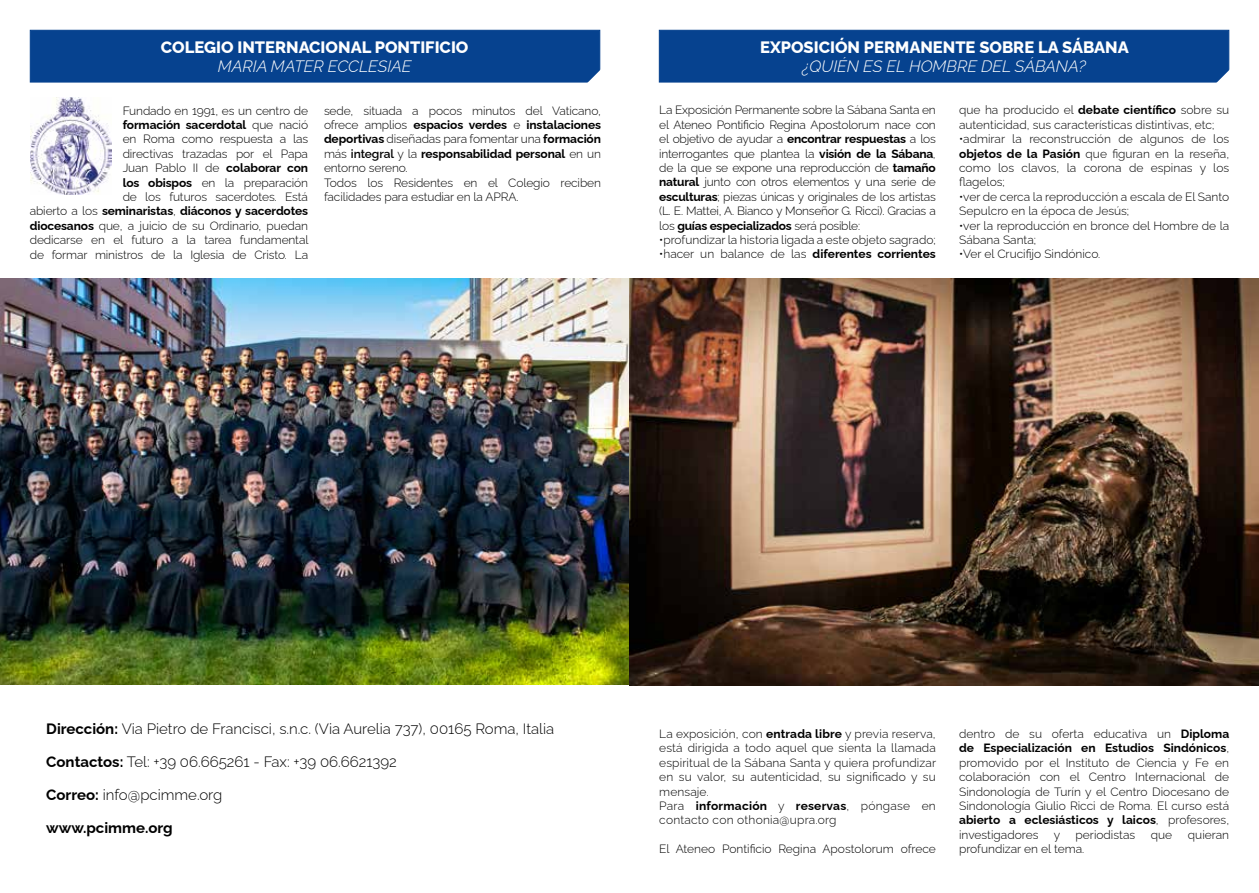
<style>
.page{position:relative;width:1259px;height:893px;background:#fff}
.page>*{position:absolute;margin:0;border:0;box-sizing:border-box;transform-origin:0 0}
.t1{font:800 16.5px "Raleway";color:#fff}
.t2{font:italic 300 16.5px "Raleway";color:#fff}
.t3{font:300 15px "Raleway";color:#000}
.t4{font:700 15px "Raleway";color:#000}
.t5{font:300 12px/14.4px "Raleway";color:#000}
.s1{font-weight:700}
.s2{font-weight:600}
</style>
<div class="page">
<img style="left:0;top:278px;width:1259px;height:408px">
<div style="left:30px;top:30px;width:570px;height:53px;background:#06428f;border:1px solid #06428f"></div>
<svg style="left:585px;top:69px;width:16px;height:14px"></svg>
<img style="left:30px;top:97px;width:81px;height:97px">
<div style="left:659px;top:30px;width:570px;height:53px;background:#06428f;border:1px solid #06428f"></div>
<svg style="left:1214px;top:69px;width:16px;height:14px"></svg>
<h1 class="t1" style="left:161px;top:34px;width:309px">COLEGIO INTERNACIONAL PONTIFICIO</h1>
<h1 class="t2" style="left:218px;top:53px;width:195px">MARIA MATER ECCLESIAE</h1>
<p class="t5" style="left:324px;top:102px;width:278px">sede, situada a pocos minutos del Vaticano, ofrece amplios <span class="s1">espacios verdes</span> e <span class="s1">instalaciones deportivas</span> diseñadas para fomentar una <span class="s1">formación </span>más <span class="s2">integral</span> y la <span class="s1">responsabilidad personal</span> en un entorno sereno.<br>Todos los Residentes en el Colegio reciben facilidades para estudiar en la APRA.</p>
<p class="t5" style="left:30px;top:102px;width:280px;text-align:right">Fundado en 1991, es un centro de<br><span class="s1">formación sacerdotal</span> que nació<br>en Roma como respuesta a las<br>directivas trazadas por el Papa<br>Juan Pablo II de <span class="s1">colaborar con<br>los obispos</span> en la preparación<br>de los futuros sacerdotes. Está<br>abierto a los <span class="s1">seminaristas</span>, <span class="s1">diáconos y sacerdotes diocesanos</span> que, a juicio de su Ordinario, puedan dedicarse en el futuro a la tarea fundamental de formar ministros de la Iglesia de Cristo. La</p>
<h1 class="t1" style="left:760px;top:34px;width:370px">EXPOSICIÓN PERMANENTE SOBRE LA SÁBANA</h1>
<h1 class="t2" style="left:802px;top:53px;width:285px">¿QUIÉN ES EL HOMBRE DEL SÁBANA?</h1>
<p class="t5" style="left:659px;top:102px;width:278px;text-align:justify">La Exposición Permanente sobre la Sábana Santa en el Ateneo Pontificio Regina Apostolorum nace con el objetivo de ayudar a <span class="s1">encontrar respuestas</span> a los interrogantes que plantea la <span class="s1">visión de la Sábana</span>, de la que se expone una reproducción de <span class="s1">tamaño natural</span> junto con otros elementos y una serie de <span class="s1">esculturas</span>; piezas únicas y originales de los artistas (L. E. Mattei, A. Bianco y Monseñor G. Ricci). Gracias a los <span class="s1">guías especializados</span> será posible:</p>
<p class="t5" style="left:659px;top:231px;width:278px">•profundizar la historia ligada a este objeto sagrado;</p>
<p class="t5" style="left:659px;top:246px;width:278px">•hacer un balance de las <span class="s1">diferentes corrientes</span></p>
<p class="t5" style="left:959px;top:102px;width:272px">que ha producido el <span class="s1">debate científico</span> sobre su autenticidad, sus características distintivas, etc;</p>
<p class="t5" style="left:959px;top:130px;width:272px;text-align:justify">•admirar la reconstrucción de algunos de los <span class="s1">objetos de la Pasión</span> que figuran en la reseña, como los clavos, la corona de espinas y los flagelos;</p>
<p class="t5" style="left:959px;top:188px;width:272px">•ver de cerca la reproducción a escala de El Santo<br>Sepulcro en la época de Jesús;</p>
<p class="t5" style="left:959px;top:217px;width:272px">•ver la reproducción en bronce del Hombre de la<br>Sábana Santa;</p>
<p class="t5" style="left:959px;top:246px;width:143px">•Ver el Crucifijo Sindónico.</p>
<p class="t3" style="left:46px;top:716px;width:509px"><span class="s1">Dirección:</span> Via Pietro de Francisci, s.n.c. (Via Aurelia 737), 00165 Roma, Italia</p>
<p class="t3" style="left:46px;top:749px;width:352px"><span class="s1">Contactos:</span> Tel: +39 06.665261 - Fax: +39 06.6621392</p>
<p class="t3" style="left:46px;top:782px;width:177px"><span class="s1">Correo:</span> info@pcimme.org</p>
<p class="t4" style="left:46px;top:815px;width:128px">www.pcimme.org</p>
<p class="t5" style="left:659px;top:725px;width:278px">La exposición, con <span class="s1">entrada libre</span> y previa reserva, está dirigida a todo aquel que sienta la llamada espiritual de la Sábana Santa y quiera profundizar en su valor, su autenticidad, su significado y su mensaje.<br>Para <span class="s1">información</span> y <span class="s1">reservas</span>, póngase en contacto con othonia@upra.org</p>
<p class="t5" style="left:659px;top:840px;width:278px">El Ateneo Pontificio Regina Apostolorum ofrece</p>
<p class="t5" style="left:959px;top:725px;width:272px;text-align:justify">dentro de su oferta educativa un <span class="s1">Diploma de Especialización en Estudios Sindónicos</span>, promovido por el Instituto de Ciencia y Fe en colaboración con el Centro Internacional de Sindonología de Turín y el Centro Diocesano de Sindonología Giulio Ricci de Roma. El curso está <span class="s1">abierto a eclesiásticos y laicos</span>, profesores, investigadores</p>
<p class="t5" style="left:1053px;top:826px;width:8px">y</p>
<p class="t5" style="left:1075px;top:826px;width:61px">periodistas</p>
<p class="t5" style="left:1151px;top:826px;width:23px">que</p>
<p class="t5" style="left:1188px;top:826px;width:43px">quieran</p>
<p class="t5" style="left:959px;top:840px;width:127px">profundizar en el tema.</p>
</div>
